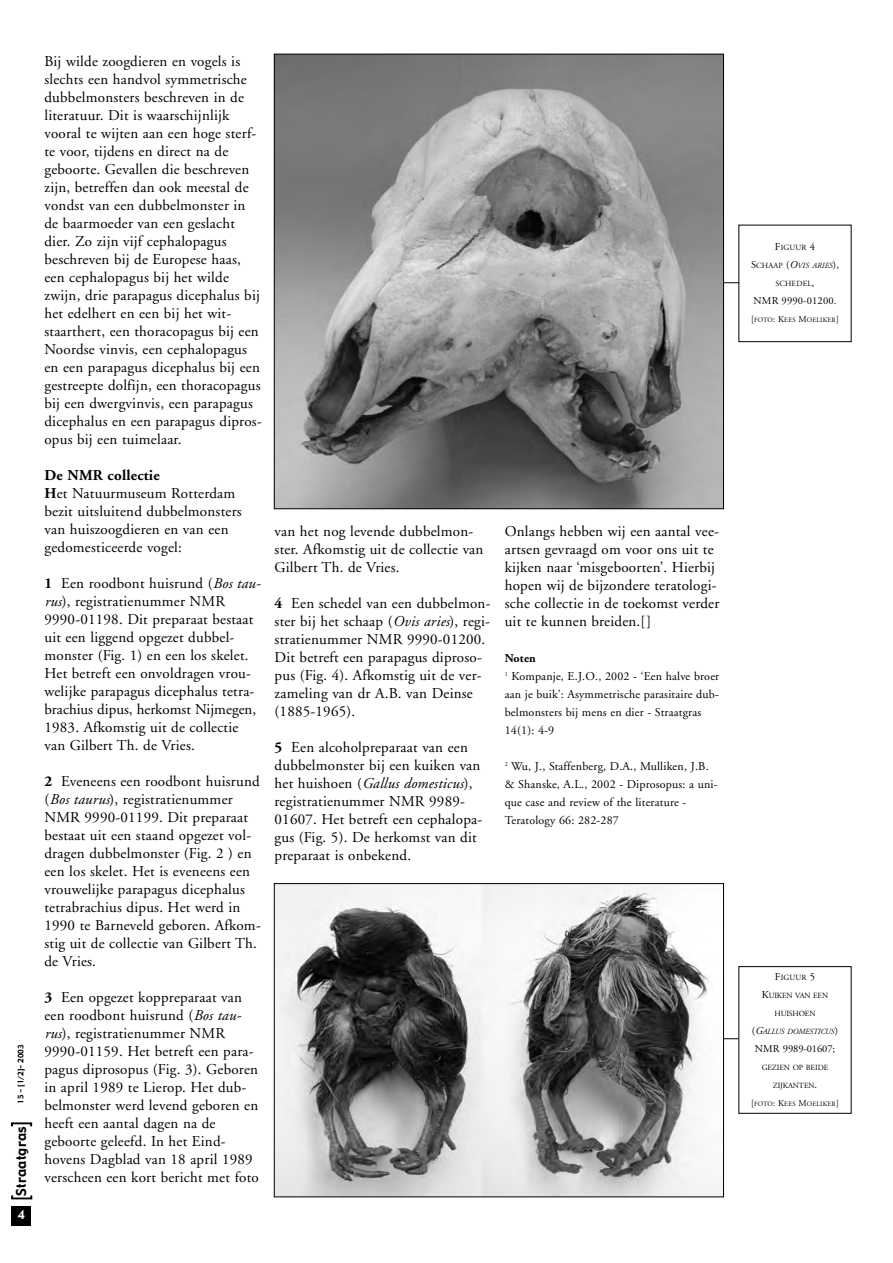
<style>
.page{position:relative;width:893px;height:1263px;background:#fff}
.page>*{position:absolute;margin:0;border:0;box-sizing:border-box;transform-origin:0 0}
.t1{font:15px/18px "Adobe Garamond";letter-spacing:.015em;color:#000}
.t2{font:13.5px "Gadget";letter-spacing:.02em;color:#000}
.t3{font:12px/18px "Adobe Garamond";letter-spacing:.015em;color:#000}
.t4{font:12px "Gadget";color:#fff}
.t5{font:10.5px "Adobe Garamond";letter-spacing:.015em;color:#000}
.t6{font:10.5px "Adobe Garamond";letter-spacing:-.01em;color:#000}
.t7{font:7.8px "Adobe Garamond";letter-spacing:-.015em;color:#000}
.t8{font:italic 7.8px "Adobe Garamond";letter-spacing:.02em;color:#000}
.t9{font:italic 7.8px "Adobe Garamond";letter-spacing:-.02em;color:#000}
.t10{font:7.8px "Adobe Garamond";letter-spacing:.02em;color:#000}
.t11{font:7.5px "Gadget";color:#000}
.t12{font:6.75px "Adobe Garamond";letter-spacing:.02em;color:#000}
.s1{font-weight:700}
.s2{font-style:italic}
.s3{font-size:10.5px}
.s4{font-style:normal;font-size:10.5px}
.s5{font-style:normal}
.s6{font-size:9px}
</style>
<div class="page">
<svg style="left:11px;top:1195px;width:21px;height:5px"></svg>
<svg style="left:11px;top:1122px;width:21px;height:5px"></svg>
<div style="left:12px;top:1206px;width:19px;height:19px;background:#000"></div>
<img style="left:276px;top:56px;width:445px;height:451px">
<svg style="left:723px;top:282px;width:16px;height:1px"></svg>
<img style="left:276px;top:885px;width:445px;height:310px">
<div style="left:274px;top:883px;width:449px;height:314px;border:1px solid #000"></div>
<svg style="left:723px;top:1038px;width:15px;height:1px"></svg>
<p class="t11" style="left:18px;top:1104px;width:61px;rotate:-90deg">15 - [1/2]- 2003</p>
<p class="t2" style="left:16px;top:1196px;width:71px;rotate:-90deg">Straatgras</p>
<p class="t4" style="left:18px;top:1210px;width:9px">4</p>
<p class="t1" style="left:44px;top:54px;width:219px">Bij wilde zoogdieren en vogels is slechts een handvol symmetrische dubbelmonsters beschreven in de literatuur. Dit is waarschijnlijk vooral te wijten aan een hoge sterf&shy;te voor, tijdens en direct na de geboorte. Gevallen die beschreven zijn, betreffen dan ook meestal de vondst van een dubbelmonster in de baarmoeder van een geslacht dier. Zo zijn vijf cephalopagus beschreven bij de Europese haas, een cephalopagus bij het wilde zwijn, drie parapagus dicephalus bij het edelhert en een bij het wit&shy;staarthert, een thoracopagus bij een Noordse vinvis, een cephalopagus en een parapagus dicephalus bij een gestreepte dolfijn, een thoracopagus bij een dwergvinvis, een parapagus dicephalus en een parapagus dipros&shy;opus bij een tuimelaar.</p>
<p class="t1" style="left:44px;top:468px;width:199px"><span class="s1">De NMR collectie<br>H</span>et Natuurmuseum Rotterdam bezit uitsluitend dubbelmonsters van huiszoogdieren en van een gedomesticeerde vogel:</p>
<p class="t1" style="left:44px;top:576px;width:218px"><span class="s1">1</span> Een roodbont huisrund (<span class="s2">Bos tau&shy;rus</span>), registratienummer NMR 9990-01198. Dit preparaat bestaat uit een liggend opgezet dubbel&shy;monster (Fig. 1) en een los skelet.<br>Het betreft een onvoldragen vrou&shy;welijke parapagus dicephalus tetra&shy;brachius dipus, herkomst Nijmegen, 1983. Afkomstig uit de collectie van Gilbert Th. de Vries.</p>
<p class="t1" style="left:44px;top:774px;width:218px"><span class="s1">2</span> Eveneens een roodbont huisrund (<span class="s2">Bos taurus</span>), registratienummer<br>NMR 9990-01199. Dit preparaat bestaat uit een staand opgezet vol&shy;dragen dubbelmonster (Fig. 2 ) en een los skelet. Het is eveneens een vrouwelijke parapagus dicephalus tetrabrachius dipus. Het werd in<br>1990 te Barneveld geboren. Afkom&shy;stig uit de collectie van Gilbert Th. de Vries.</p>
<p class="t1" style="left:44px;top:990px;width:216px"><span class="s1">3</span> Een opgezet koppreparaat van een roodbont huisrund (<span class="s2">Bos tau&shy;rus</span>), registratienummer NMR<br>9990-01159. Het betreft een para&shy;pagus diprosopus (Fig. 3). Geboren in april 1989 te Lierop. Het dub&shy;belmonster werd levend geboren en heeft een aantal dagen na de geboorte geleefd. In het Eind&shy;hovens Dagblad van 18 april 1989 verscheen een kort bericht met foto</p>
<p class="t1" style="left:274px;top:524px;width:210px">van het nog levende dubbelmon&shy;ster. Afkomstig uit de collectie van<br>Gilbert Th. de Vries.</p>
<p class="t1" style="left:274px;top:596px;width:217px"><span class="s1">4</span> Een schedel van een dubbelmon&shy;ster bij het schaap (<span class="s2">Ovis aries</span>), regi&shy;stratienummer NMR 9990-01200.<br>Dit betreft een parapagus diproso&shy;pus (Fig. 4). Afkomstig uit de ver&shy;zameling van dr A.B. van Deinse (1885-1965).</p>
<p class="t1" style="left:274px;top:740px;width:209px"><span class="s1">5</span> Een alcoholpreparaat van een dubbelmonster bij een kuiken van het huishoen (<span class="s2">Gallus domesticus</span>), registratienummer NMR 9989-<br>01607. Het betreft een cephalopa&shy;gus (Fig. 5). De herkomst van dit preparaat is onbekend.</p>
<p class="t1" style="left:504px;top:524px;width:216px">Onlangs hebben wij een aantal vee&shy;artsen gevraagd om voor ons uit te kijken naar ‘misgeboorten’. Hierbij hopen wij de bijzondere teratologi&shy;sche collectie in de toekomst verder uit te kunnen breiden.[]</p>
<p class="t3" style="left:504px;top:650px;width:216px"><span class="s1">Noten<br></span><sup>1</sup> Kompanje, E.J.O., 2002 - ‘Een halve broer aan je buik’: Asymmetrische parasitaire dub&shy;belmonsters bij mens en dier - Straatgras<br>14(1): 4-9</p>
<p class="t3" style="left:504px;top:758px;width:214px"><sup>2</sup> Wu, J., Staffenberg, D.A., Mulliken, J.B. &amp; Shanske, A.L., 2002 - Diprosopus: a uni&shy;que case and review of the literature - Teratology 66: 282-287</p>
<p class="t7" style="left:774px;top:244px;width:42px"><span class="s3">F</span>IGUUR <span class="s3">4</span></p>
<p class="t8" style="left:751px;top:262px;width:89px"><span class="s4">S</span><span class="s5">CHAAP</span> <span class="s4">(</span><span class="s3">O</span>VIS ARIES<span class="s4">),</span></p>
<p class="t10" style="left:775px;top:280px;width:41px">SCHEDEL<span class="s3">,</span></p>
<p class="t5" style="left:753px;top:296px;width:84px">NMR 9990-01200.</p>
<p class="t12" style="left:751px;top:317px;width:89px"><span class="s6">[</span>FOTO<span class="s6">: K</span>EES <span class="s6">M</span>OELIKER<span class="s6">]</span></p>
<p class="t7" style="left:774px;top:974px;width:42px"><span class="s3">F</span>IGUUR <span class="s3">5</span></p>
<p class="t7" style="left:761px;top:992px;width:68px"><span class="s3">K</span>UIKEN VAN EEN</p>
<p class="t7" style="left:774px;top:1010px;width:42px">HUISHOEN</p>
<p class="t9" style="left:752px;top:1028px;width:88px"><span class="s4">(</span><span class="s3">G</span>ALLUS DOMESTICUS<span class="s4">)</span></p>
<p class="t6" style="left:754px;top:1044px;width:82px">NMR 9989-01607;</p>
<p class="t7" style="left:761px;top:1064px;width:68px">GEZIEN OP BEIDE</p>
<p class="t7" style="left:772px;top:1082px;width:46px">ZIJKANTEN<span class="s3">.</span></p>
<p class="t12" style="left:751px;top:1101px;width:89px"><span class="s6">[</span>FOTO<span class="s6">: K</span>EES <span class="s6">M</span>OELIKER<span class="s6">]</span></p>
</div>
